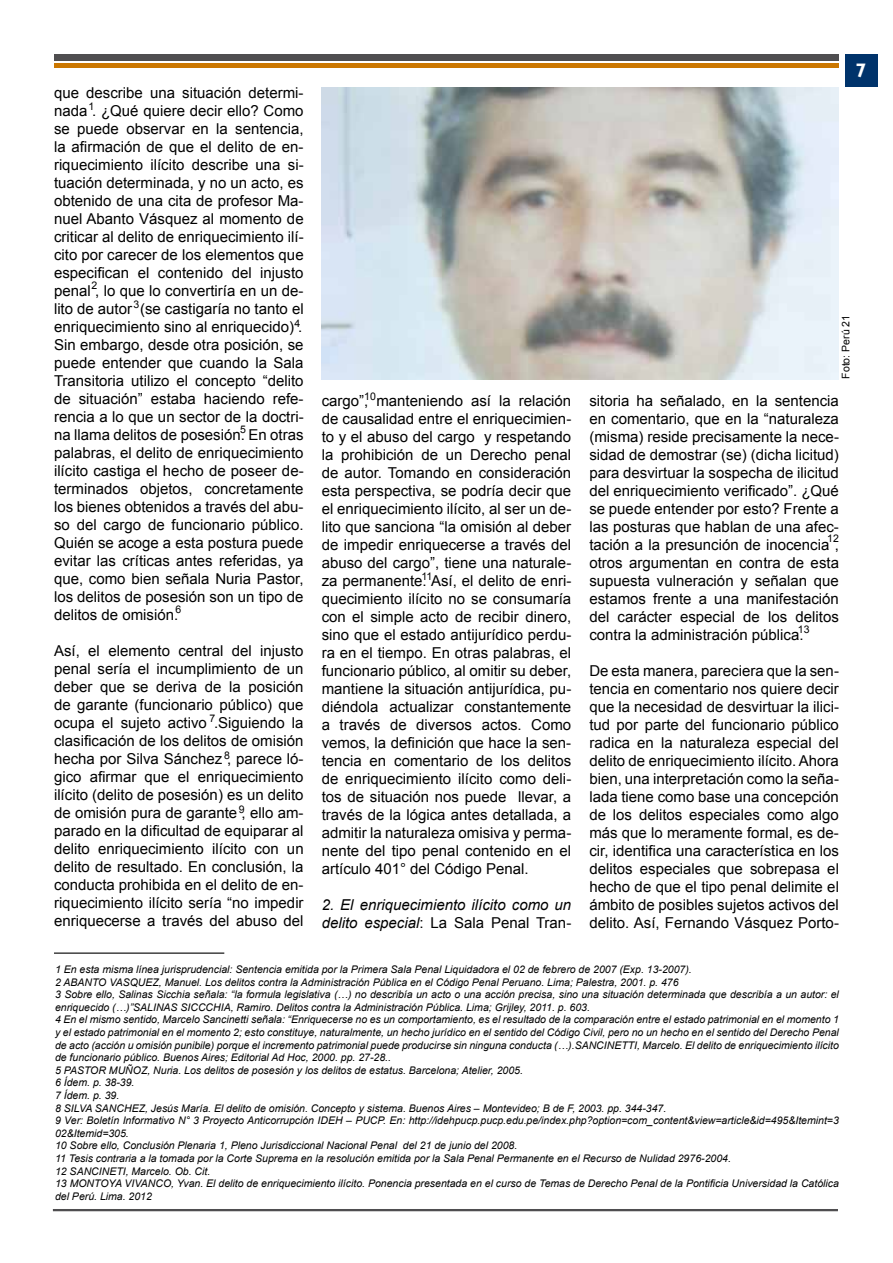
<style>
.page{position:relative;width:893px;height:1263px;background:#fff}
.page>*{position:absolute;margin:0;border:0;box-sizing:border-box;transform-origin:0 0}
.t1{font:700 19.5px "Gill Sans";color:#fff}
.t2{font:15px/18px "Arial";color:#000;text-align:justify}
.t3{font:italic 15px/18px "Arial";color:#000}
.t4{font:italic 10.5px/12.6px "Arial";color:#000}
.t5{font:10.5px "Arial";color:#000}
.s1{font-style:normal}
</style>
<div class="page">
<hr style="left:54px;top:64px;width:785px;height:4px;background:#cb7700">
<div style="left:54px;top:54px;width:785px;height:7px;background:#4f4e50"></div>
<div style="left:53px;top:1209px;width:785px;height:2px;border:2px solid #4f4e50"></div>
<div style="left:845px;top:54px;width:33px;height:33px;background:#00336b"></div>
<img style="left:322px;top:87px;width:517px;height:293px">
<hr style="left:54px;top:952px;width:170px;height:2px;background:#000">
<p class="t2" style="left:54px;top:84px;width:251px">que describe una situación determi&shy;nada . ¿Qué quiere decir ello? Como se puede observar en la sentencia, la afirmación de que el delito de en&shy;riquecimiento ilícito describe una si&shy;tuación determinada, y no un acto, es obtenido de una cita de profesor Ma&shy;nuel Abanto Vásquez al momento de criticar al delito de enriquecimiento ilí&shy;cito por carecer de los elementos que especifican el contenido del injusto penal , lo que lo convertiría en un de&shy;lito de autor (se castigaría no tanto el enriquecimiento sino al enriquecido) .<br>Sin embargo, desde otra posición, se puede entender que cuando la Sala Transitoria utilizo el concepto “delito de situación” estaba haciendo refe&shy;rencia a lo que un sector de la doctri&shy;na llama delitos de posesión. En otras palabras, el delito de enriquecimiento ilícito castiga el hecho de poseer de&shy;terminados objetos, concretamente los bienes obtenidos a través del abu&shy;so del cargo de funcionario público.<br>Quién se acoge a esta postura puede evitar las críticas antes referidas, ya que, como bien señala Nuria Pastor, los delitos de posesión son un tipo de delitos de omisión.</p>
<p class="t2" style="left:54px;top:642px;width:251px">Así, el elemento central del injusto penal sería el incumplimiento de un deber que se deriva de la posición de garante (funcionario público) que ocupa el sujeto activo .Siguiendo la clasificación de los delitos de omisión hecha por Silva Sánchez , parece ló&shy;gico afirmar que el enriquecimiento ilícito (delito de posesión) es un delito de omisión pura de garante , ello am&shy;parado en la dificultad de equiparar al delito enriquecimiento ilícito con un delito de resultado. En conclusión, la conducta prohibida en el delito de en&shy;riquecimiento ilícito sería “no impedir enriquecerse a través del abuso del</p>
<p class="t5" style="left:88px;top:99px;width:7px">1</p>
<p class="t5" style="left:92px;top:278px;width:7px">2</p>
<p class="t5" style="left:134px;top:298px;width:7px">3</p>
<p class="t5" style="left:294px;top:316px;width:7px">4</p>
<p class="t5" style="left:240px;top:422px;width:7px">5</p>
<p class="t5" style="left:176px;top:602px;width:7px">6</p>
<p class="t5" style="left:210px;top:711px;width:7px">7</p>
<p class="t5" style="left:224px;top:748px;width:7px">8</p>
<p class="t5" style="left:239px;top:802px;width:7px">9</p>
<p class="t5" style="left:364px;top:390px;width:13px">10</p>
<p class="t2" style="left:322px;top:392px;width:251px">cargo”, manteniendo así la relación de causalidad entre el enriquecimien&shy;to y el abuso del cargo y respetando la prohibición de un Derecho penal de autor. Tomando en consideración esta perspectiva, se podría decir que el enriquecimiento ilícito, al ser un de&shy;lito que sanciona “la omisión al deber de impedir enriquecerse a través del abuso del cargo”, tiene una naturale&shy;za permanente. Así, el delito de enri&shy;quecimiento ilícito no se consumaría con el simple acto de recibir dinero, sino que el estado antijurídico perdu&shy;ra en el tiempo. En otras palabras, el funcionario público, al omitir su deber, mantiene la situación antijurídica, pu&shy;diéndola actualizar constantemente a través de diversos actos. Como vemos, la definición que hace la sen&shy;tencia en comentario de los delitos de enriquecimiento ilícito como deli&shy;tos de situación nos puede llevar, a través de la lógica antes detallada, a admitir la naturaleza omisiva y perma&shy;nente del tipo penal contenido en el artículo 401° del Código Penal.</p>
<p class="t3" style="left:322px;top:896px;width:251px">2. El enriquecimiento ilícito como un delito especial<span class="s1">: La Sala Penal Tran-</span></p>
<p class="t5" style="left:421px;top:569px;width:12px">11</p>
<h1 class="t1" style="left:855px;top:59px;width:12px">7</h1>
<p class="t5" style="left:839px;top:379px;width:65px;rotate:-90deg">Foto: Perú 21</p>
<p class="t2" style="left:589px;top:392px;width:251px">sitoria ha señalado, en la sentencia en comentario, que en la “naturaleza (misma) reside precisamente la nece&shy;sidad de demostrar (se) (dicha licitud) para desvirtuar la sospecha de ilicitud del enriquecimiento verificado”. ¿Qué se puede entender por esto? Frente a las posturas que hablan de una afec&shy;tación a la presunción de inocencia , otros argumentan en contra de esta supuesta vulneración y señalan que estamos frente a una manifestación del carácter especial de los delitos contra la administración pública.</p>
<p class="t2" style="left:589px;top:662px;width:251px">De esta manera, pareciera que la sen&shy;tencia en comentario nos quiere decir que la necesidad de desvirtuar la ilici&shy;tud por parte del funcionario público radica en la naturaleza especial del delito de enriquecimiento ilícito. Ahora bien, una interpretación como la seña&shy;lada tiene como base una concepción de los delitos especiales como algo más que lo meramente formal, es de&shy;cir, identifica una característica en los delitos especiales que sobrepasa el hecho de que el tipo penal delimite el ámbito de posibles sujetos activos del delito. Así, Fernando Vásquez Porto-</p>
<p class="t5" style="left:827px;top:531px;width:13px">12</p>
<p class="t5" style="left:798px;top:622px;width:13px">13</p>
<p class="t4" style="left:55px;top:963px;width:785px">1 En esta misma línea jurisprudencial: Sentencia emitida por la Primera Sala Penal Liquidadora el 02 de febrero de 2007 (Exp. 13-2007).<br>2 ABANTO VASQUEZ, Manuel. Los delitos contra la Administración Pública en el Código Penal Peruano. Lima; Palestra, 2001. p. 476<br>3 Sobre ello, Salinas Sicchia señala: “la formula legislativa (…) no describía un acto o una acción precisa, sino una situación determinada que describía a un autor: el enriquecido (…)”SALINAS SICCCHIA, Ramiro. Delitos contra la Administración Pública. Lima; Grijley, 2011. p. 603.<br>4 En el mismo sentido, Marcelo Sancinetti señala: “Enriquecerse no es un comportamiento, es el resultado de la comparación entre el estado patrimonial en el momento 1 y el estado patrimonial en el momento 2; esto constituye, naturalmente, un hecho jurídico en el sentido del Código Civil, pero no un hecho en el sentido del Derecho Penal de acto (acción u omisión punibile) porque el incremento patrimonial puede producirse sin ninguna conducta (…).SANCINETTI, Marcelo. El delito de enriquecimiento ilícito de funcionario público. Buenos Aires; Editorial Ad Hoc, 2000. pp. 27-28..<br>5 PASTOR MUÑOZ, Nuria. Los delitos de posesión y los delitos de estatus. Barcelona; Atelier, 2005.<br>6 Ídem. p. 38-39.<br>7 Ídem. p. 39.<br>8 SILVA SANCHEZ, Jesús María. El delito de omisión. Concepto y sistema. Buenos Aires – Montevideo; B de F, 2003. pp. 344-347.<br>9 Ver: Boletín Informativo N° 3 Proyecto Anticorrupción IDEH – PUCP. En: http://idehpucp.pucp.edu.pe/index.php?option=com_content&amp;view=article&amp;id=495&amp;Itemint=3<br>02&amp;Itemid=305.<br>10 Sobre ello, Conclusión Plenaria 1, Pleno Jurisdiccional Nacional Penal del 21 de junio del 2008.<br>11 Tesis contraria a la tomada por la Corte Suprema en la resolución emitida por la Sala Penal Permanente en el Recurso de Nulidad 2976-2004.<br>12 SANCINETI, Marcelo. Ob. Cit.<br>13 MONTOYA VIVANCO, Yvan. El delito de enriquecimiento ilícito. Ponencia presentada en el curso de Temas de Derecho Penal de la Pontificia Universidad la Católica del Perú. Lima. 2012</p>
</div>
